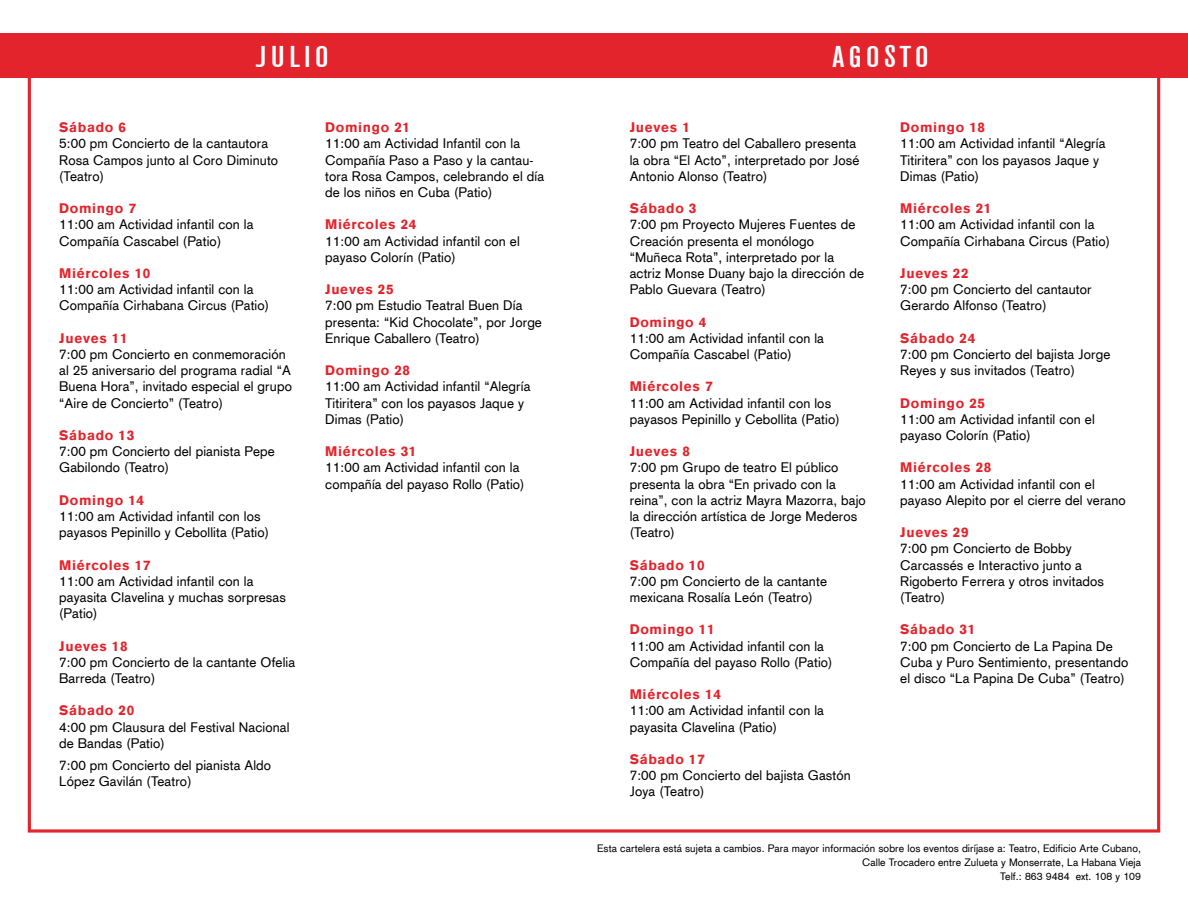
<style>
.page{position:relative;width:1188px;height:918px;background:#fff}
.page>*{position:absolute;margin:0;border:0;box-sizing:border-box;transform-origin:0 0}
.t1{font:500 30px "Akzidenz Grot Con BQ";letter-spacing:.13em;color:#fff;scale:1.19 1}
.t2{font:13.5px/16.2px "Akzidenz Grotesk";letter-spacing:.01em;color:#000}
.t3{font:900 13.5px "Akzidenz Grotesk";letter-spacing:.05em;color:#e4242c}
.t4{font:10.5px/14.1px "Akzidenz Grotesk";letter-spacing:.01em;color:#000;text-align:right}
</style>
<div class="page">
<div style="left:0;top:33px;width:1188px;height:45px;background:#e4242c"></div>
<h1 class="t1" style="left:256px;top:40px;width:63px">JULIO</h1>
<h1 class="t1" style="left:832px;top:40px;width:82px">AGOSTO</h1>
<p class="t3" style="left:59px;top:118px;width:68px">Sábado 6</p>
<p class="t2" style="left:59px;top:135px;width:220px">5:00 pm Concierto de la cantautora<br>Rosa Campos junto al Coro Diminuto (Teatro)</p>
<p class="t3" style="left:59px;top:199px;width:78px">Domingo 7</p>
<p class="t2" style="left:59px;top:216px;width:196px">11:00 am Actividad infantil con la<br>Compañía Cascabel (Patio)</p>
<p class="t3" style="left:59px;top:264px;width:93px">Miércoles 10</p>
<p class="t2" style="left:59px;top:281px;width:211px">11:00 am Actividad infantil con la<br>Compañía Cirhabana Circus (Patio)</p>
<p class="t3" style="left:59px;top:329px;width:70px">Jueves 11</p>
<p class="t2" style="left:59px;top:346px;width:234px">7:00 pm Concierto en conmemoración al 25 aniversario del programa radial “A Buena Hora”, invitado especial el grupo “Aire de Concierto” (Teatro)</p>
<p class="t3" style="left:59px;top:426px;width:76px">Sábado 13</p>
<p class="t2" style="left:59px;top:443px;width:217px">7:00 pm Concierto del pianista Pepe<br>Gabilondo (Teatro)</p>
<p class="t3" style="left:59px;top:491px;width:86px">Domingo 14</p>
<p class="t2" style="left:59px;top:508px;width:211px">11:00 am Actividad infantil con los payasos Pepinillo y Cebollita (Patio)</p>
<p class="t3" style="left:59px;top:556px;width:93px">Miércoles 17</p>
<p class="t2" style="left:59px;top:573px;width:228px">11:00 am Actividad infantil con la payasita Clavelina y muchas sorpresas (Patio)</p>
<p class="t3" style="left:59px;top:637px;width:70px">Jueves 18</p>
<p class="t2" style="left:59px;top:654px;width:237px">7:00 pm Concierto de la cantante Ofelia<br>Barreda (Teatro)</p>
<p class="t3" style="left:59px;top:702px;width:76px">Sábado 20</p>
<p class="t2" style="left:59px;top:718px;width:232px">4:00 pm Clausura del Festival Nacional de Bandas (Patio)</p>
<p class="t2" style="left:59px;top:757px;width:213px">7:00 pm Concierto del pianista Aldo<br>López Gavilán (Teatro)</p>
<p class="t3" style="left:325px;top:118px;width:86px">Domingo 21</p>
<p class="t2" style="left:325px;top:135px;width:220px">11:00 am Actividad Infantil con la<br>Compañía Paso a Paso y la cantau&shy;tora Rosa Campos, celebrando el día de los niños en Cuba (Patio)</p>
<p class="t3" style="left:325px;top:216px;width:93px">Miércoles 24</p>
<p class="t2" style="left:325px;top:232px;width:196px">11:00 am Actividad infantil con el payaso Colorín (Patio)</p>
<p class="t3" style="left:325px;top:280px;width:70px">Jueves 25</p>
<p class="t2" style="left:325px;top:297px;width:218px">7:00 pm Estudio Teatral Buen Día presenta: “Kid Chocolate”, por Jorge<br>Enrique Caballero (Teatro)</p>
<p class="t3" style="left:325px;top:361px;width:86px">Domingo 28</p>
<p class="t2" style="left:325px;top:378px;width:207px">11:00 am Actividad infantil “Alegría<br>Titiritera” con los payasos Jaque y<br>Dimas (Patio)</p>
<p class="t3" style="left:325px;top:442px;width:93px">Miércoles 31</p>
<p class="t2" style="left:325px;top:459px;width:201px">11:00 am Actividad infantil con la compañía del payaso Rollo (Patio)</p>
<p class="t3" style="left:630px;top:118px;width:62px">Jueves 1</p>
<p class="t2" style="left:630px;top:135px;width:231px">7:00 pm Teatro del Caballero presenta la obra “El Acto”, interpretado por José<br>Antonio Alonso (Teatro)</p>
<p class="t3" style="left:630px;top:199px;width:68px">Sábado 3</p>
<p class="t2" style="left:630px;top:216px;width:236px">7:00 pm Proyecto Mujeres Fuentes de<br>Creación presenta el monólogo “Muñeca Rota”, interpretado por la actriz Monse Duany bajo la dirección de<br>Pablo Guevara (Teatro)</p>
<p class="t3" style="left:630px;top:313px;width:78px">Domingo 4</p>
<p class="t2" style="left:630px;top:330px;width:196px">11:00 am Actividad infantil con la<br>Compañía Cascabel (Patio)</p>
<p class="t3" style="left:630px;top:378px;width:85px">Miércoles 7</p>
<p class="t2" style="left:630px;top:394px;width:211px">11:00 am Actividad infantil con los payasos Pepinillo y Cebollita (Patio)</p>
<p class="t3" style="left:630px;top:442px;width:62px">Jueves 8</p>
<p class="t2" style="left:630px;top:459px;width:238px">7:00 pm Grupo de teatro El público presenta la obra “En privado con la reina”, con la actriz Mayra Mazorra, bajo la dirección artística de Jorge Mederos (Teatro)</p>
<p class="t3" style="left:630px;top:556px;width:76px">Sábado 10</p>
<p class="t2" style="left:630px;top:573px;width:199px">7:00 pm Concierto de la cantante mexicana Rosalía León (Teatro)</p>
<p class="t3" style="left:630px;top:621px;width:86px">Domingo 11</p>
<p class="t2" style="left:630px;top:637px;width:204px">11:00 am Actividad infantil con la<br>Compañía del payaso Rollo (Patio)</p>
<p class="t3" style="left:630px;top:685px;width:93px">Miércoles 14</p>
<p class="t2" style="left:630px;top:702px;width:196px">11:00 am Actividad infantil con la payasita Clavelina (Patio)</p>
<p class="t3" style="left:630px;top:750px;width:76px">Sábado 17</p>
<p class="t2" style="left:630px;top:767px;width:223px">7:00 pm Concierto del bajista Gastón<br>Joya (Teatro)</p>
<p class="t3" style="left:900px;top:118px;width:86px">Domingo 18</p>
<p class="t2" style="left:900px;top:135px;width:207px">11:00 am Actividad infantil “Alegría<br>Titiritera” con los payasos Jaque y<br>Dimas (Patio)</p>
<p class="t3" style="left:900px;top:199px;width:93px">Miércoles 21</p>
<p class="t2" style="left:900px;top:216px;width:211px">11:00 am Actividad infantil con la<br>Compañía Cirhabana Circus (Patio)</p>
<p class="t3" style="left:900px;top:264px;width:70px">Jueves 22</p>
<p class="t2" style="left:900px;top:281px;width:193px">7:00 pm Concierto del cantautor<br>Gerardo Alfonso (Teatro)</p>
<p class="t3" style="left:900px;top:329px;width:76px">Sábado 24</p>
<p class="t2" style="left:900px;top:346px;width:212px">7:00 pm Concierto del bajista Jorge<br>Reyes y sus invitados (Teatro)</p>
<p class="t3" style="left:900px;top:394px;width:86px">Domingo 25</p>
<p class="t2" style="left:900px;top:411px;width:196px">11:00 am Actividad infantil con el payaso Colorín (Patio)</p>
<p class="t3" style="left:900px;top:459px;width:93px">Miércoles 28</p>
<p class="t2" style="left:900px;top:475px;width:227px">11:00 am Actividad infantil con el payaso Alepito por el cierre del verano</p>
<p class="t3" style="left:900px;top:523px;width:70px">Jueves 29</p>
<p class="t2" style="left:900px;top:540px;width:205px">7:00 pm Concierto de Bobby<br>Carcassés e Interactivo junto a<br>Rigoberto Ferrera y otros invitados (Teatro)</p>
<p class="t3" style="left:900px;top:621px;width:76px">Sábado 31</p>
<p class="t2" style="left:900px;top:637px;width:230px">7:00 pm Concierto de La Papina De<br>Cuba y Puro Sentimiento, presentando el disco “La Papina De Cuba” (Teatro)</p>
<p class="t4" style="left:597px;top:841px;width:545px">Esta cartelera está sujeta a cambios. Para mayor información sobre los eventos diríjase a: Teatro, Edificio Arte Cubano,<br>Calle Trocadero entre Zulueta y Monserrate, La Habana Vieja<br>Telf.: 863 9484 ext. 108 y 109</p>
</div>
